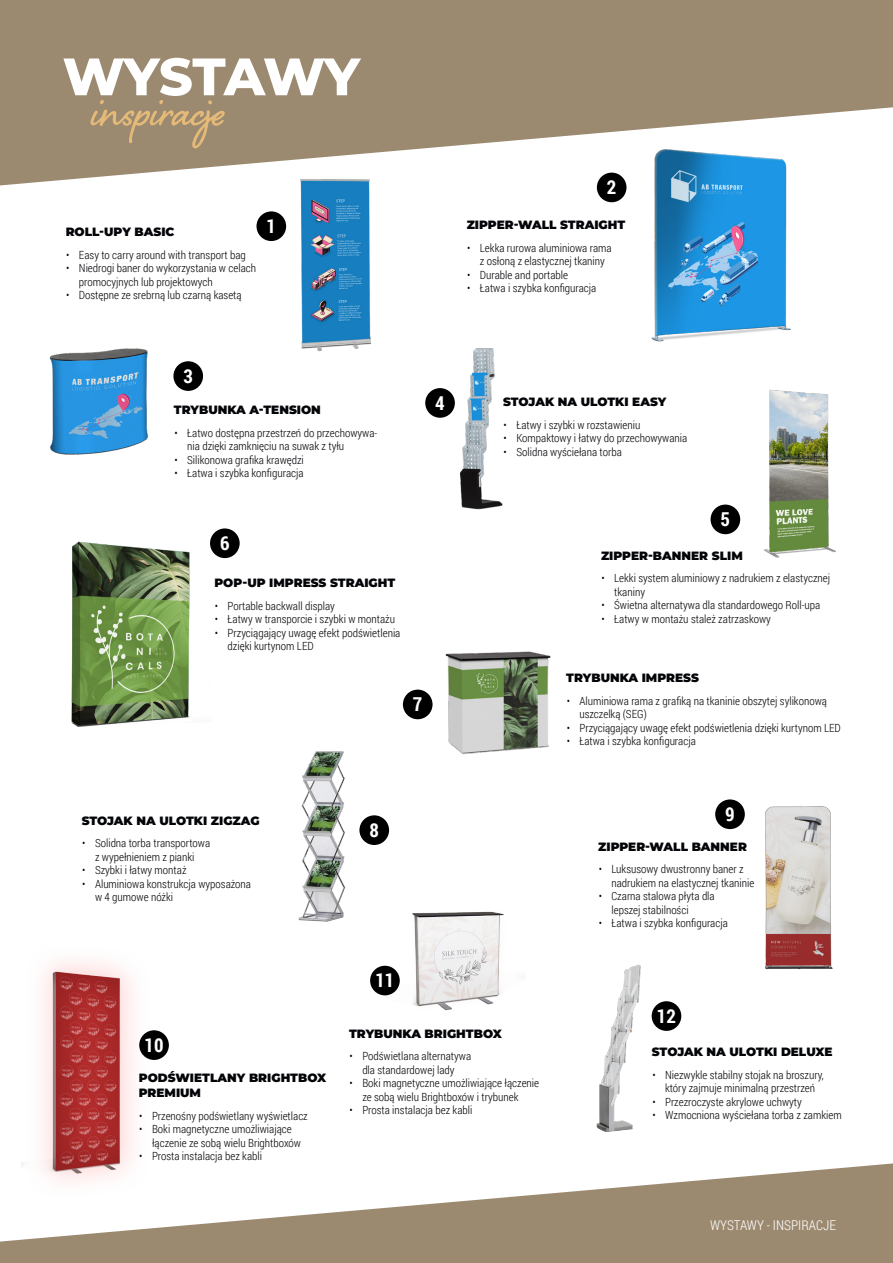
<style>
.page{position:relative;width:893px;height:1263px;background:#fff}
.page>*{position:absolute;margin:0;border:0;box-sizing:border-box;transform-origin:0 0}
.t1{font:700 60px "Shelby";color:#e5ba79}
.t2{font:800 52.5px "Montserrat";letter-spacing:-.03em;color:#fff}
.t3{font:700 19.2px "Roboto Condensed";color:#fff}
.t4{font:300 13.5px "Roboto Condensed";color:#fff}
.t5{font:900 12px/14.4px "Montserrat";color:#030407}
.t6{font:300 11.25px/13.5px "Roboto Condensed";color:#030407}
</style>
<div class="page">
<img style="left:427px;top:348px;width:76px;height:162px">
<img style="left:386px;top:911px;width:118px;height:100px">
<img style="left:596px;top:964px;width:75px;height:168px">
<img style="left:22px;top:961px;width:128px;height:202px">
<img style="left:412px;top:651px;width:139px;height:104px">
<img style="left:71px;top:530px;width:155px;height:197px">
<img style="left:49px;top:348px;width:99px;height:107px">
<img style="left:622px;top:185px;width:169px;height:157px">
<img style="left:262px;top:185px;width:110px;height:167px">
<svg style="left:0;top:0;width:893px;height:185px;fill:#9c8a70"></svg>
<svg style="left:0;top:1163px;width:893px;height:100px;fill:#9c8a70"></svg>
<div style="left:425px;top:388px;width:30px;height:30px;background:#000001;border-radius:50%"></div>
<div style="left:711px;top:505px;width:29px;height:29px;background:#000001;border-radius:50%"></div>
<div style="left:210px;top:528px;width:30px;height:30px;background:#000001;border-radius:50%"></div>
<div style="left:403px;top:690px;width:30px;height:29px;background:#000001;border-radius:50%"></div>
<div style="left:715px;top:799px;width:30px;height:30px;background:#000001;border-radius:50%"></div>
<div style="left:139px;top:1030px;width:30px;height:30px;background:#000001;border-radius:50%"></div>
<div style="left:370px;top:966px;width:30px;height:29px;background:#000001;border-radius:50%"></div>
<div style="left:652px;top:1001px;width:29px;height:30px;background:#000001;border-radius:50%"></div>
<div style="left:359px;top:815px;width:30px;height:30px;background:#000001;border-radius:50%"></div>
<div style="left:256px;top:211px;width:30px;height:30px;background:#000001;border-radius:50%"></div>
<div style="left:597px;top:173px;width:29px;height:29px;background:#000001;border-radius:50%"></div>
<div style="left:173px;top:361px;width:30px;height:30px;background:#000001;border-radius:50%"></div>
<img style="left:740px;top:389px;width:96px;height:169px">
<img style="left:742px;top:805px;width:91px;height:165px">
<img style="left:298px;top:751px;width:78px;height:171px">
<p class="t2" style="left:63px;top:38px;width:299px">WYSTAWY</p>
<p class="t1" style="left:91px;top:69px;width:137px">inspiracje</p>
<p class="t5" style="left:66px;top:224px;width:110px">ROLL-UPY BASIC</p>
<p class="t6" style="left:66px;top:248px;width:181px">• Easy to carry around with transport bag</p>
<p class="t6" style="left:79px;top:261px;width:179px;text-indent:-13px">• Niedrogi baner do wykorzystania w celach promocyjnych lub projektowych</p>
<p class="t6" style="left:66px;top:288px;width:177px">• Dostępne ze srebrną lub czarną kasetą</p>
<p class="t3" style="left:267px;top:213px;width:11px">1</p>
<p class="t3" style="left:607px;top:174px;width:11px">2</p>
<p class="t5" style="left:467px;top:217px;width:160px">ZIPPER-WALL STRAIGHT</p>
<p class="t6" style="left:467px;top:241px;width:146px;text-align:center">• Lekka rurowa aluminiowa rama z osłoną z elastycznej tkaniny</p>
<p class="t6" style="left:467px;top:268px;width:102px">• Durable and portable</p>
<p class="t6" style="left:467px;top:281px;width:131px">• Łatwa i szybka konfiguracja</p>
<p class="t3" style="left:183px;top:363px;width:11px">3</p>
<p class="t5" style="left:174px;top:402px;width:148px">TRYBUNKA A-TENSION</p>
<p class="t6" style="left:187px;top:426px;width:191px;text-indent:-13px">• Łatwo dostępna przestrzeń do przechowywa&shy;nia dzięki zamknięciu na suwak z tyłu</p>
<p class="t6" style="left:174px;top:453px;width:131px">• Silikonowa grafika krawędzi</p>
<p class="t6" style="left:174px;top:466px;width:131px">• Łatwa i szybka konfiguracja</p>
<p class="t3" style="left:435px;top:389px;width:11px">4</p>
<p class="t3" style="left:220px;top:530px;width:11px">6</p>
<p class="t5" style="left:214px;top:575px;width:182px">POP-UP IMPRESS STRAIGHT</p>
<p class="t6" style="left:215px;top:599px;width:121px">• Portable backwall display</p>
<p class="t6" style="left:215px;top:612px;width:182px">• Łatwy w transporcie i szybki w montażu</p>
<p class="t6" style="left:228px;top:626px;width:174px;text-indent:-13px">• Przyciągający uwagę efekt podświetlenia dzięki kurtynom LED</p>
<p class="t3" style="left:413px;top:691px;width:11px">7</p>
<p class="t5" style="left:82px;top:813px;width:179px">STOJAK NA ULOTKI ZIGZAG</p>
<p class="t6" style="left:82px;top:836px;width:129px;text-align:center">• Solidna torba transportowa z wypełnieniem z pianki</p>
<p class="t6" style="left:82px;top:863px;width:106px">• Szybki i łatwy montaż</p>
<p class="t6" style="left:95px;top:877px;width:158px;text-indent:-13px">• Aluminiowa konstrukcja wyposażona w 4 gumowe nóżki</p>
<p class="t3" style="left:369px;top:817px;width:11px">8</p>
<p class="t3" style="left:375px;top:967px;width:21px">11</p>
<p class="t5" style="left:503px;top:394px;width:165px">STOJAK NA ULOTKI EASY</p>
<p class="t6" style="left:504px;top:417px;width:138px">• Łatwy i szybki w rozstawieniu</p>
<p class="t6" style="left:504px;top:431px;width:185px">• Kompaktowy i łatwy do przechowywania</p>
<p class="t6" style="left:504px;top:444px;width:120px">• Solidna wyściełana torba</p>
<p class="t3" style="left:721px;top:506px;width:11px">5</p>
<p class="t5" style="left:601px;top:547px;width:143px">ZIPPER-BANNER SLIM</p>
<p class="t6" style="left:614px;top:571px;width:217px;text-indent:-13px">• Lekki system aluminiowy z nadrukiem z elastycznej tkaniny</p>
<p class="t6" style="left:601px;top:598px;width:220px">• Świetna alternatywa dla standardowego Roll-upa</p>
<p class="t6" style="left:601px;top:612px;width:171px">• Łatwy w montażu stależ zatrzaskowy</p>
<p class="t5" style="left:566px;top:670px;width:134px">TRYBUNKA IMPRESS</p>
<p class="t6" style="left:579px;top:693px;width:249px;text-indent:-13px">• Aluminiowa rama z grafiką na tkaninie obszytej sylikonową uszczelką (SEG)</p>
<p class="t6" style="left:567px;top:720px;width:276px">• Przyciągający uwagę efekt podświetlenia dzięki kurtynom LED</p>
<p class="t6" style="left:567px;top:734px;width:131px">• Łatwa i szybka konfiguracja</p>
<p class="t3" style="left:725px;top:801px;width:11px">9</p>
<p class="t5" style="left:598px;top:839px;width:150px">ZIPPER-WALL BANNER</p>
<p class="t6" style="left:611px;top:862px;width:144px;text-indent:-13px">• Luksusowy dwustronny baner z nadrukiem na elastycznej tkaninie</p>
<p class="t6" style="left:611px;top:889px;width:105px;text-indent:-13px">• Czarna stalowa płyta dla lepszej stabilności</p>
<p class="t6" style="left:599px;top:916px;width:131px">• Łatwa i szybka konfiguracja</p>
<p class="t3" style="left:657px;top:1003px;width:21px">12</p>
<p class="t3" style="left:145px;top:1032px;width:21px">10</p>
<p class="t5" style="left:139px;top:1070px;width:189px">PODŚWIETLANY BRIGHTBOX<br>PREMIUM</p>
<p class="t6" style="left:139px;top:1108px;width:170px">• Przenośny podświetlany wyświetlacz</p>
<p class="t6" style="left:152px;top:1122px;width:151px;text-indent:-13px">• Boki magnetyczne umożliwiające łączenie ze sobą wielu Brightboxów</p>
<p class="t6" style="left:139px;top:1149px;width:124px">• Prosta instalacja bez kabli</p>
<p class="t5" style="left:349px;top:1025px;width:154px">TRYBUNKA BRIGHTBOX</p>
<p class="t6" style="left:350px;top:1049px;width:123px;text-align:center">• Podświetlana alternatywa dla standardowej lady</p>
<p class="t6" style="left:362px;top:1076px;width:178px;text-indent:-13px">• Boki magnetyczne umożliwiające łączenie ze sobą wielu Brightboxów i trybunek</p>
<p class="t6" style="left:350px;top:1103px;width:124px">• Prosta instalacja bez kabli</p>
<p class="t5" style="left:652px;top:1044px;width:182px">STOJAK NA ULOTKI DELUXE</p>
<p class="t6" style="left:652px;top:1068px;width:173px;text-align:center">• Niezwykle stabilny stojak na broszury, który zajmuje minimalną przestrzeń</p>
<p class="t6" style="left:652px;top:1095px;width:151px">• Przezroczyste akrylowe uchwyty</p>
<p class="t6" style="left:652px;top:1108px;width:191px">• Wzmocniona wyściełana torba z zamkiem</p>
<p class="t4" style="left:710px;top:1216px;width:127px">WYSTAWY - INSPIRACJE</p>
</div>
